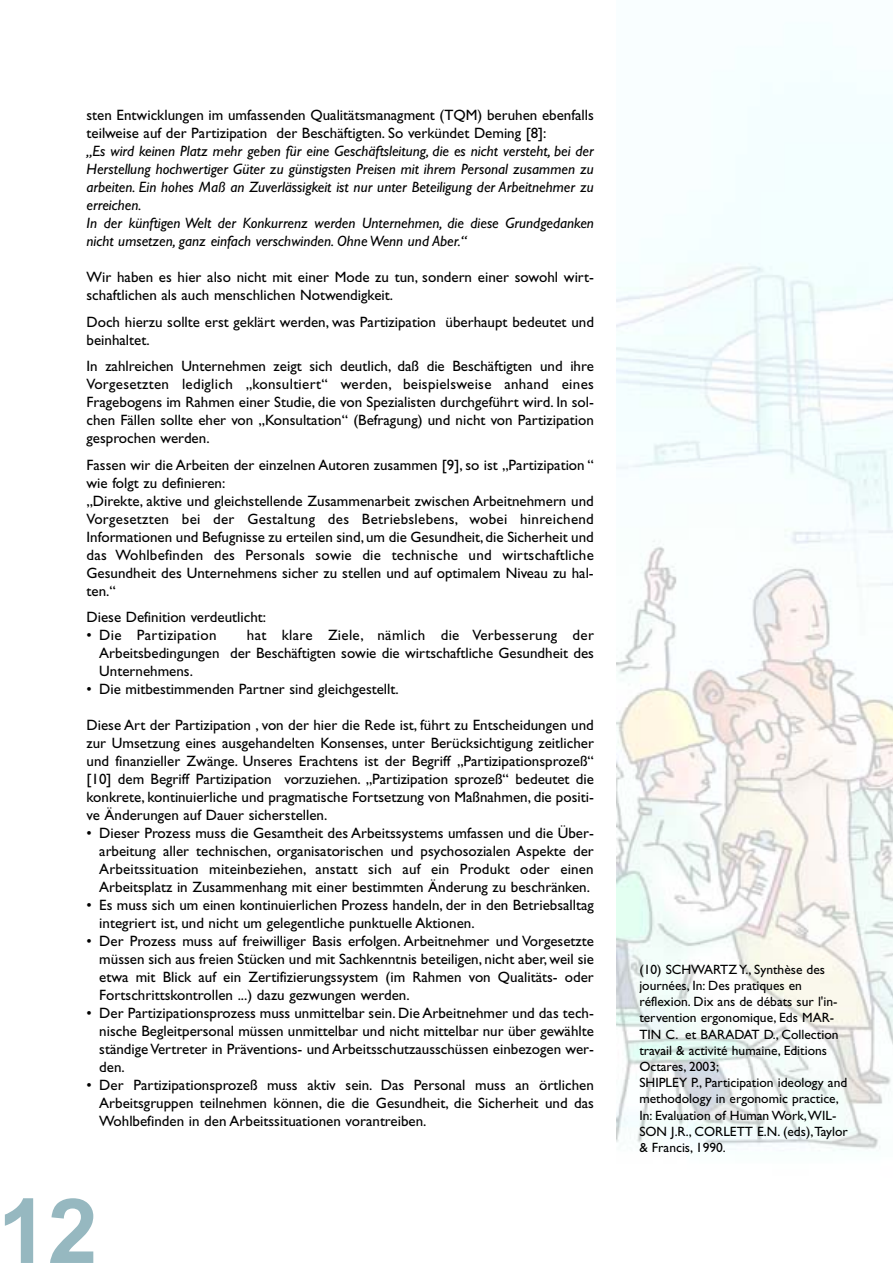
<style>
.page{position:relative;width:893px;height:1263px;background:#fff}
.page>*{position:absolute;margin:0;border:0;box-sizing:border-box;transform-origin:0 0}
.t1{font:700 90px "Arial";color:#96b8c0}
.t2{font:15px/18px "Gill Sans";color:#000;text-align:justify}
.t3{font:italic 15px/18px "Gill Sans";color:#000}
.t4{font:15px "Gill Sans";letter-spacing:.02em;color:#000}
.t5{font:13.5px/16.2px "Gill Sans";color:#000}
</style>
<div class="page">
<img style="left:617px;top:71px;width:276px;height:1080px">
<p class="t2" style="left:87px;top:107px;width:509px">sten Entwicklungen im umfassenden Qualitätsmanagment (TQM) beruhen ebenfalls teilweise auf der Partizipation der Beschäftigten. So verkündet Deming [8]:</p>
<p class="t3" style="left:87px;top:143px;width:509px">„Es wird keinen Platz mehr geben für eine Geschäftsleitung, die es nicht versteht, bei der Herstellung hochwertiger Güter zu günstigsten Preisen mit ihrem Personal zusammen zu arbeiten. Ein hohes Maß an Zuverlässigkeit ist nur unter Beteiligung der Arbeitnehmer zu erreichen.<br>In der künftigen Welt der Konkurrenz werden Unternehmen, die diese Grundgedanken nicht umsetzen, ganz einfach verschwinden. Ohne Wenn und Aber.“</p>
<p class="t2" style="left:87px;top:269px;width:509px">Wir haben es hier also nicht mit einer Mode zu tun, sondern einer sowohl wirt&shy;schaftlichen als auch menschlichen Notwendigkeit.</p>
<p class="t2" style="left:87px;top:314px;width:509px">Doch hierzu sollte erst geklärt werden, was Partizipation überhaupt bedeutet und beinhaltet.</p>
<p class="t2" style="left:87px;top:358px;width:509px">In zahlreichen Unternehmen zeigt sich deutlich, daß die Beschäftigten und ihre Vorgesetzten lediglich „konsultiert“ werden, beispielsweise anhand eines Fragebogens im Rahmen einer Studie, die von Spezialisten durchgeführt wird. In sol&shy;chen Fällen sollte eher von „Konsultation“ (Befragung) und nicht von Partizipation gesprochen werden.</p>
<p class="t2" style="left:87px;top:457px;width:509px;text-align:left">Fassen wir die Arbeiten der einzelnen Autoren zusammen [9], so ist „Partizipation “ wie folgt zu definieren:<br>„Direkte, aktive und gleichstellende Zusammenarbeit zwischen Arbeitnehmern und Vorgesetzten bei der Gestaltung des Betriebslebens, wobei hinreichend Informationen und Befugnisse zu erteilen sind, um die Gesundheit, die Sicherheit und das Wohlbefinden des Personals sowie die technische und wirtschaftliche Gesundheit des Unternehmens sicher zu stellen und auf optimalem Niveau zu hal&shy;ten.“</p>
<p class="t2" style="left:87px;top:609px;width:181px">Diese Definition verdeutlicht:</p>
<p class="t4" style="left:87px;top:629px;width:132px">• Die Partizipation</p>
<p class="t2" style="left:99px;top:627px;width:496px;text-indent:148px">hat klare Ziele, nämlich die Verbesserung der Arbeitsbedingungen der Beschäftigten sowie die wirtschaftliche Gesundheit des Unternehmens.</p>
<p class="t2" style="left:87px;top:681px;width:314px">• Die mitbestimmenden Partner sind gleichgestellt.</p>
<p class="t2" style="left:87px;top:717px;width:509px">Diese Art der Partizipation , von der hier die Rede ist, führt zu Entscheidungen und zur Umsetzung eines ausgehandelten Konsenses, unter Berücksichtigung zeitlicher und finanzieller Zwänge. Unseres Erachtens ist der Begriff „Partizipationsprozeß“ [10] dem Begriff Partizipation vorzuziehen. „Partizipation sprozeß“ bedeutet die konkrete, kontinuierliche und pragmatische Fortsetzung von Maßnahmen, die positi&shy;ve Änderungen auf Dauer sicherstellen.</p>
<p class="t2" style="left:99px;top:825px;width:496px;text-indent:-13px">• Dieser Prozess muss die Gesamtheit des Arbeitssystems umfassen und die Über&shy;arbeitung aller technischen, organisatorischen und psychosozialen Aspekte der Arbeitssituation miteinbeziehen, anstatt sich auf ein Produkt oder einen Arbeitsplatz in Zusammenhang mit einer bestimmten Änderung zu beschränken.</p>
<p class="t2" style="left:99px;top:897px;width:496px;text-indent:-13px">• Es muss sich um einen kontinuierlichen Prozess handeln, der in den Betriebsalltag integriert ist, und nicht um gelegentliche punktuelle Aktionen.</p>
<p class="t2" style="left:99px;top:933px;width:496px;text-indent:-13px">• Der Prozess muss auf freiwilliger Basis erfolgen. Arbeitnehmer und Vorgesetzte müssen sich aus freien Stücken und mit Sachkenntnis beteiligen, nicht aber, weil sie etwa mit Blick auf ein Zertifizierungssystem (im Rahmen von Qualitäts- oder Fortschrittskontrollen ...) dazu gezwungen werden.</p>
<p class="t2" style="left:99px;top:1005px;width:496px;text-indent:-13px">• Der Partizipationsprozess muss unmittelbar sein. Die Arbeitnehmer und das tech&shy;nische Begleitpersonal müssen unmittelbar und nicht mittelbar nur über gewählte ständige Vertreter in Präventions- und Arbeitsschutzausschüssen einbezogen wer&shy;den.</p>
<p class="t2" style="left:99px;top:1077px;width:496px;text-indent:-13px">• Der Partizipationsprozeß muss aktiv sein. Das Personal muss an örtlichen Arbeitsgruppen teilnehmen können, die die Gesundheit, die Sicherheit und das Wohlbefinden in den Arbeitssituationen vorantreiben.</p>
<h1 class="t1" style="left:-2px;top:1179px;width:102px">12</h1>
<p class="t5" style="left:639px;top:962px;width:210px">(10) SCHWARTZ Y., Synthèse des journées, In: Des pratiques en réflexion. Dix ans de débats sur l'in&shy;tervention ergonomique, Eds MAR-<br>TIN C. et BARADAT D., Collection travail &amp; activité humaine, Editions<br>Octares, 2003;<br>SHIPLEY P., Participation ideology and methodology in ergonomic practice,<br>In: Evaluation of Human Work,WIL-<br>SON J.R., CORLETT E.N. (eds),Taylor &amp; Francis, 1990.</p>
</div>
